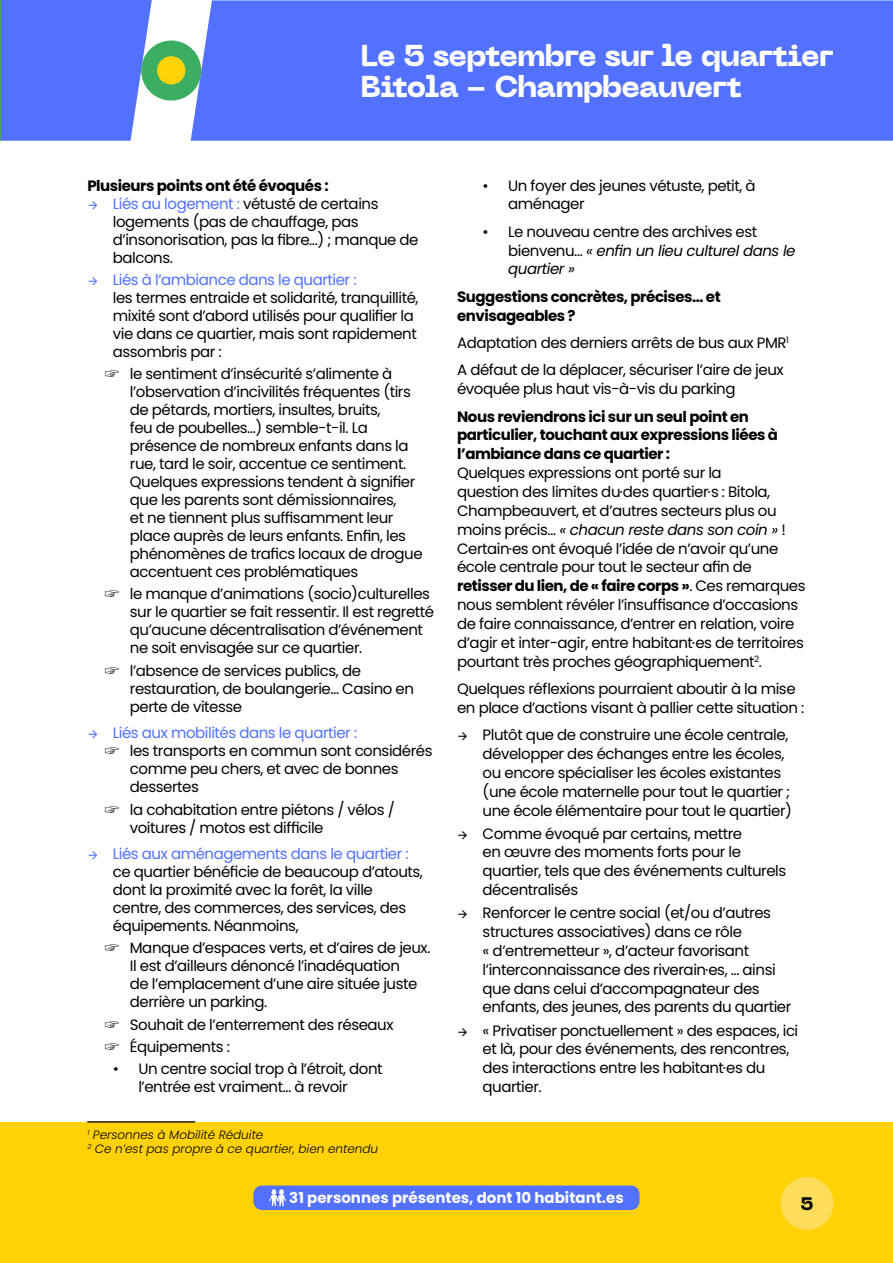
<style>
.page{position:relative;width:893px;height:1263px;background:#fff}
.page>*{position:absolute;margin:0;border:0;box-sizing:border-box;transform-origin:0 0}
.t1{font:800 30px/31.5px "Neue Machina";letter-spacing:-.04em;color:#fff}
.t2{font:800 18px "Neue Machina";color:#000}
.t3{font:15px/18px "Poppins";letter-spacing:-.03em;color:#020203}
.t4{font:700 15px/18.9px "Poppins";letter-spacing:-.03em;color:#020203}
.t5{font:700 15px "Poppins";color:#fff}
.t6{font:15px "Poppins";letter-spacing:-.03em;color:#5271ff}
.t7{font:italic 300 12px/14.4px "Poppins";color:#000}
.s1{font-family:"Neue Machina";color:#5271ff}
.s2{color:#5271ff}
.s3{font-family:"MS Gothic"}
.s4{font-family:"Neue Machina"}
.s5{font-style:italic}
.s6{font-weight:700}
</style>
<div class="page">
<div style="left:0;top:1123px;width:893px;height:140px;background:#ffd208"></div>
<div style="left:1px;top:0;width:151px;height:141px;background:#5271ff"></div>
<div style="left:191px;top:0;width:702px;height:141px;background:#5271ff"></div>
<hr style="left:0;top:0;width:1px;height:141px;background:#3cae62">
<div style="left:141px;top:40px;width:60px;height:61px;background:#3cae62;border-radius:50%"></div>
<div style="left:157px;top:56px;width:28px;height:29px;background:#ffd208;border-radius:50%"></div>
<div style="left:781px;top:1177px;width:52px;height:53px;background:#fedd5b;border-radius:50%"></div>
<div style="left:253px;top:1185px;width:386px;height:25px;background:#5271ff;border-radius:9px"></div>
<svg style="left:269px;top:1189px;width:17px;height:17px"></svg>
<hr style="left:87px;top:1121px;width:108px;height:2px;background:#1f1a1a">
<h1 class="t1" style="left:361px;top:40px;width:474px">Le 5 septembre sur le quartier<br>Bitola - Champbeauvert</h1>
<p class="t4" style="left:87px;top:176px;width:243px">Plusieurs points ont été évoqués :</p>
<p class="t3" style="left:113px;top:194px;width:307px;text-indent:-26px"><span class="s1">→</span> <span class="s2">Liés au logement :</span> vétusté de certains logements (pas de chauffage, pas d’insonorisation, pas la fibre…) ; manque de balcons.</p>
<p class="t3" style="left:113px;top:271px;width:307px;text-indent:-26px"><span class="s1">→</span> <span class="s2">Liés à l’ambiance dans le quartier :<br></span>les termes entraide et solidarité, tranquillité, mixité sont d’abord utilisés pour qualifier la vie dans ce quartier, mais sont rapidement assombris par :</p>
<p class="t3" style="left:130px;top:365px;width:294px;text-indent:-26px"><span class="s3">侔</span> le sentiment d’insécurité s’alimente à l’observation d’incivilités fréquentes (tirs de pétards, mortiers, insultes, bruits,<br>feu de poubelles…) semble-t-il. La présence de nombreux enfants dans la rue, tard le soir, accentue ce sentiment.<br>Quelques expressions tendent à signifier que les parents sont démissionnaires,<br>et ne tiennent plus suffisamment leur place auprès de leurs enfants. Enfin, les phénomènes de trafics locaux de drogue accentuent ces problématiques</p>
<p class="t3" style="left:130px;top:585px;width:306px;text-indent:-26px"><span class="s3">侔</span> le manque d’animations (socio)culturelles sur le quartier se fait ressentir. Il est regretté qu’aucune décentralisation d’événement ne soit envisagée sur ce quartier.</p>
<p class="t3" style="left:130px;top:661px;width:286px;text-indent:-26px"><span class="s3">侔</span> l’absence de services publics, de restauration, de boulangerie… Casino en perte de vitesse</p>
<p class="t6" style="left:87px;top:724px;width:271px"><span class="s4">→</span> Liés aux mobilités dans le quartier :</p>
<p class="t3" style="left:104px;top:742px;width:330px"><span class="s3">侔</span> les transports en commun sont considérés</p>
<p class="t3" style="left:130px;top:760px;width:270px">comme peu chers, et avec de bonnes</p>
<p class="t3" style="left:130px;top:778px;width:70px">dessertes</p>
<p class="t3" style="left:130px;top:800px;width:266px;text-indent:-26px"><span class="s3">侔</span> la cohabitation entre piétons / vélos / voitures / motos est difficile</p>
<p class="t3" style="left:113px;top:845px;width:312px;text-indent:-26px"><span class="s1">→</span> <span class="s2">Liés aux aménagements dans le quartier : </span>ce quartier bénéficie de beaucoup d’atouts, dont la proximité avec la forêt, la ville centre, des commerces, des services, des équipements. Néanmoins,</p>
<p class="t3" style="left:130px;top:939px;width:302px;text-indent:-26px"><span class="s3">侔</span> Manque d’espaces verts, et d’aires de jeux.<br>Il est d’ailleurs dénoncé l’inadéquation<br>de l’emplacement d’une aire située juste derrière un parking.</p>
<p class="t3" style="left:104px;top:1013px;width:291px;line-height:22.2px"><span class="s3">侔</span> Souhait de l’enterrement des réseaux<span class="s3">侔</span> Équipements :</p>
<p class="t3" style="left:138px;top:1060px;width:246px;text-indent:-26px">• Un centre social trop à l’étroit, dont l’entrée est vraiment… à revoir</p>
<p class="t7" style="left:87px;top:1127px;width:292px"><sup>1</sup> Personnes à Mobilité Réduite<br><sup>2</sup> Ce n’est pas propre à ce quartier, bien entendu</p>
<p class="t3" style="left:508px;top:176px;width:249px;line-height:18.9px;text-indent:-26px">• Un foyer des jeunes vétuste, petit, à aménager</p>
<p class="t3" style="left:508px;top:222px;width:289px;line-height:18.9px;text-indent:-26px">• Le nouveau centre des archives est bienvenu… <span class="s5">« enfin un lieu culturel dans le quartier »</span></p>
<p class="t4" style="left:457px;top:287px;width:265px">Suggestions concrètes, précises… et envisageables ?</p>
<p class="t3" style="left:457px;top:329px;width:333px;line-height:27.5px">Adaptation des derniers arrêts de bus aux PMR<sup>1<br></sup>A défaut de la déplacer, sécuriser l’aire de jeux</p>
<p class="t3" style="left:457px;top:380px;width:280px">évoquée plus haut vis-à-vis du parking</p>
<p class="t4" style="left:457px;top:407px;width:322px">Nous reviendrons ici sur un seul point en particulier, touchant aux expressions liées à l’ambiance dans ce quartier :</p>
<p class="t3" style="left:457px;top:463px;width:350px;line-height:18.9px">Quelques expressions ont porté sur la<br>question des limites du<span class="s5">·</span>des quartier<span class="s5">·</span>s : Bitola, Champbeauvert, et d’autres secteurs plus ou moins précis… <span class="s5">« chacun reste dans son coin »</span> !<br>Certain<span class="s5">·</span>es ont évoqué l’idée de n’avoir qu’une école centrale pour tout le secteur afin de <span class="s6">retisser du lien, de « faire corps »</span>. Ces remarques nous semblent révéler l’insuffisance d’occasions de faire connaissance, d’entrer en relation, voire d’agir et inter-agir, entre habitant<span class="s5">·</span>es de territoires pourtant très proches géographiquement<sup>2</sup>.</p>
<p class="t3" style="left:457px;top:679px;width:349px;line-height:18.9px">Quelques réflexions pourraient aboutir à la mise en place d’actions visant à pallier cette situation :</p>
<p class="t3" style="left:483px;top:725px;width:311px;line-height:18.9px;text-indent:-26px"><span class="s4">→</span> Plutôt que de construire une école centrale, développer des échanges entre les écoles, ou encore spécialiser les écoles existantes (une école maternelle pour tout le quartier ; une école élémentaire pour tout le quartier)</p>
<p class="t3" style="left:483px;top:824px;width:305px;line-height:18.9px;text-indent:-26px"><span class="s4">→</span> Comme évoqué par certains, mettre<br>en œuvre des moments forts pour le quartier, tels que des événements culturels décentralisés</p>
<p class="t3" style="left:483px;top:904px;width:310px;line-height:18.9px;text-indent:-26px"><span class="s4">→</span> Renforcer le centre social (et/ou d’autres structures associatives) dans ce rôle<br>« d’entremetteur », d’acteur favorisant l’interconnaissance des riverain<span class="s5">·</span>es, … ainsi que dans celui d’accompagnateur des enfants, des jeunes, des parents du quartier</p>
<p class="t3" style="left:483px;top:1021px;width:317px;line-height:18.9px;text-indent:-26px"><span class="s4">→</span> « Privatiser ponctuellement » des espaces, ici et là, pour des événements, des rencontres, des interactions entre les habitant<span class="s5">·</span>es du quartier.</p>
<p class="t5" style="left:289px;top:1189px;width:336px">31 personnes présentes, dont 10 habitant.es</p>
<p class="t2" style="left:800px;top:1192px;width:15px">5</p>
</div>
